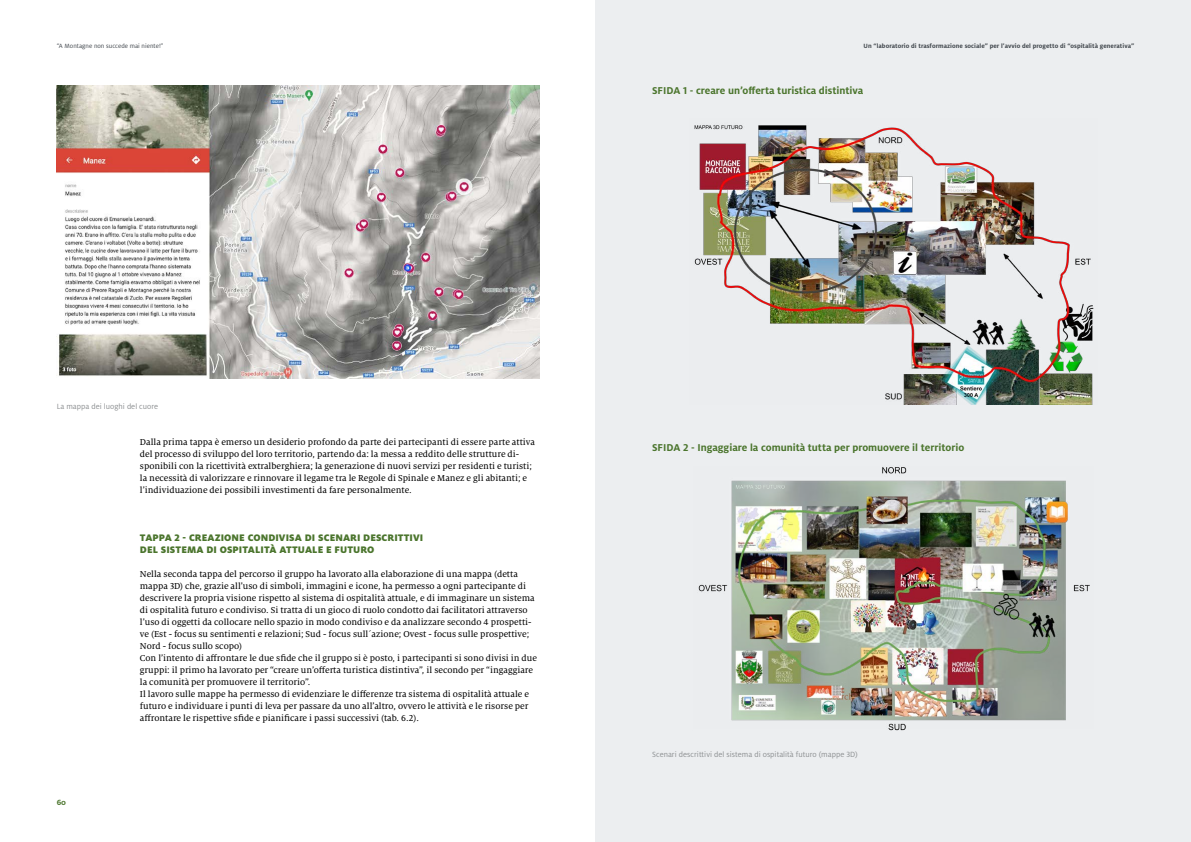
<style>
.page{position:relative;width:1191px;height:842px;background:#fff}
.page>*{position:absolute;margin:0;border:0;box-sizing:border-box;transform-origin:0 0}
.t1{font:700 11px "Milo Pro";letter-spacing:-.005em;color:#4b752d}
.t2{font:900 10.5px/12px "Milo Pro";letter-spacing:.01em;color:#4b752d}
.t3{font:9.5px/12px "Milo Serif Pro Text";color:#000}
.t4{font:8.4px "Milo Pro";letter-spacing:.005em;color:#8d9092}
.t5{font:700 8.4px "Milo Pro";color:#4b752d}
.t6{font:700 6.8px "Milo Pro";letter-spacing:.005em;color:#41474d}
.t7{font:6.8px "Milo Pro";letter-spacing:.005em;color:#41474d}
</style>
<div class="page">
<div style="left:595px;top:0;width:596px;height:842px;background:#eceef0"></div>
<img style="left:57px;top:85px;width:482px;height:293px">
<img style="left:694px;top:125px;width:400px;height:280px">
<img style="left:698px;top:467px;width:392px;height:263px">
<p class="t7" style="left:57px;top:42px;width:108px">“A Montagne non succede mai niente!”</p>
<p class="t6" style="left:863px;top:42px;width:272px">Un “laboratorio di trasformazione sociale” per l’avvio del progetto di “ospitalità generativa”</p>
<p class="t1" style="left:652px;top:84px;width:213px">SFIDA 1 - creare un’offerta turistica distintiva</p>
<p class="t4" style="left:57px;top:402px;width:103px">La mappa dei luoghi del cuore</p>
<p class="t5" style="left:57px;top:798px;width:11px">60</p>
<p class="t3" style="left:140px;top:436px;width:396px">Dalla prima tappa è emerso un desiderio profondo da parte dei partecipanti di essere parte attiva del processo di sviluppo del loro territorio, partendo da: la messa a reddito delle strutture di&shy;sponibili con la ricettività extralberghiera; la generazione di nuovi servizi per residenti e turisti; la necessità di valorizzare e rinnovare il legame tra le Regole di Spinale e Manez e gli abitanti; e l’individuazione dei possibili investimenti da fare personalmente.</p>
<p class="t2" style="left:140px;top:532px;width:285px">TAPPA 2 - CREAZIONE CONDIVISA DI SCENARI DESCRITTIVI<br>DEL SISTEMA DI OSPITALITÀ ATTUALE E FUTURO</p>
<p class="t3" style="left:140px;top:568px;width:399px">Nella seconda tappa del percorso il gruppo ha lavorato alla elaborazione di una mappa (detta mappa 3D) che, grazie all’uso di simboli, immagini e icone, ha permesso a ogni partecipante di descrivere la propria visione rispetto al sistema di ospitalità attuale, e di immaginare un sistema di ospitalità futuro e condiviso. Si tratta di un gioco di ruolo condotto dai facilitatori attraverso l’uso di oggetti da collocare nello spazio in modo condiviso e da analizzare secondo 4 prospetti&shy;ve (Est - focus su sentimenti e relazioni; Sud - focus sull´azione; Ovest - focus sulle prospettive; Nord - focus sullo scopo)<br>Con l’intento di affrontare le due sfide che il gruppo si è posto, i partecipanti si sono divisi in due gruppi: il primo ha lavorato per “creare un’offerta turistica distintiva”, il secondo per “ingaggiare la comunità per promuovere il territorio”.<br>Il lavoro sulle mappe ha permesso di evidenziare le differenze tra sistema di ospitalità attuale e futuro e individuare i punti di leva per passare da uno all’altro, ovvero le attività e le risorse per affrontare le rispettive sfide e pianificare i passi successivi (tab. 6.2).</p>
<p class="t1" style="left:652px;top:441px;width:314px">SFIDA 2 - Ingaggiare la comunità tutta per promuovere il territorio</p>
<p class="t4" style="left:652px;top:750px;width:207px">Scenari descrittivi del sistema di ospitalità futuro (mappe 3D)</p>
</div>
